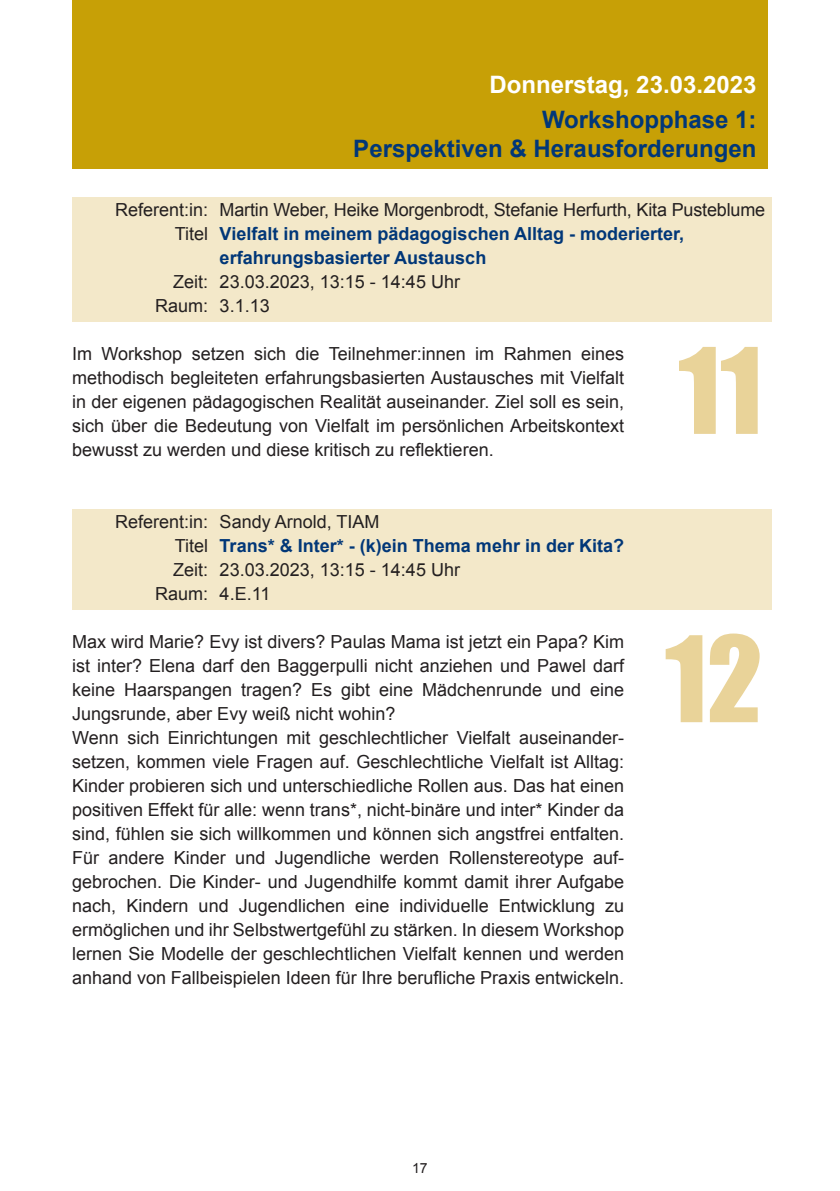
<style>
.page{position:relative;width:840px;height:1191px;background:#fff}
.page>*{position:absolute;margin:0;border:0;box-sizing:border-box;transform-origin:0 0}
.Infos{font:110px "Impact";color:#e9d399}
.t1{font:700 24px/28.8px "Arial";color:#013778;text-align:right}
.t2{font:700 24px "Arial";color:#fff}
.Fließtext_Themen_rec{font:18px/24px "Arial";color:#231f20;text-align:justify}
.Infos-2{font:18px "Arial";color:#231f20}
.Infos-3{font:700 18px/24px "Arial";color:#013778}
.t3{font:14px "Arial";color:#231f20}
.s1{font-weight:400;color:#231f20}
</style>
<div class="page">
<div style="left:72px;top:197px;width:699px;height:28px;background:#f3e8c9"></div>
<div style="left:72px;top:221px;width:699px;height:52px;background:#f3e8c9"></div>
<div style="left:72px;top:269px;width:699px;height:28px;background:#f3e8c9"></div>
<div style="left:72px;top:293px;width:699px;height:28px;background:#f3e8c9"></div>
<div style="left:72px;top:509px;width:699px;height:28px;background:#f3e8c9"></div>
<div style="left:72px;top:533px;width:699px;height:28px;background:#f3e8c9"></div>
<div style="left:72px;top:557px;width:699px;height:28px;background:#f3e8c9"></div>
<div style="left:72px;top:581px;width:699px;height:28px;background:#f3e8c9"></div>
<div style="left:72px;top:0;width:695px;height:168px;background:#c7a006"></div>
<p class="t2" style="left:489px;top:69px;width:268px">Donnerstag, 23.03.2023</p>
<p class="t1" style="left:353px;top:106px;width:404px">Workshopphase 1:<br>Perspektiven &amp; Herausforderungen</p>
<p class="Infos-2" style="left:115px;top:198px;width:651px">Referent:in: Martin Weber, Heike Morgenbrodt, Stefanie Herfurth, Kita Pusteblume</p>
<p class="Infos-3" style="left:219px;top:222px;width:466px;text-indent:-45px"><span class="s1">Titel</span> Vielfalt in meinem pädagogischen Alltag - moderierter, erfahrungsbasierter Austausch</p>
<p class="Infos-2" style="left:173px;top:270px;width:288px">Zeit: 23.03.2023, 13:15 - 14:45 Uhr</p>
<p class="Infos-2" style="left:155px;top:294px;width:116px">Raum: 3.1.13</p>
<p class="Fließtext_Themen_rec" style="left:72px;top:342px;width:553px">Im Workshop setzen sich die Teilnehmer:innen im Rahmen eines methodisch begleiteten erfahrungsbasierten Austausches mit Vielfalt in der eigenen pädagogischen Realität auseinander. Ziel soll es sein, sich über die Bedeutung von Vielfalt im persönlichen Arbeitskontext bewusst zu werden und diese kritisch zu reflektieren.</p>
<p class="Infos" style="left:678px;top:305px;width:85px">11</p>
<p class="Infos-2" style="left:115px;top:510px;width:266px">Referent:in: Sandy Arnold, TIAM</p>
<p class="Infos-3" style="left:175px;top:534px;width:450px"><span class="s1">Titel</span> Trans* &amp; Inter* - (k)ein Thema mehr in der Kita?</p>
<p class="Infos-2" style="left:173px;top:558px;width:288px">Zeit: 23.03.2023, 13:15 - 14:45 Uhr</p>
<p class="Infos-2" style="left:155px;top:582px;width:117px">Raum: 4.E.11</p>
<p class="Fließtext_Themen_rec" style="left:72px;top:630px;width:553px">Max wird Marie? Evy ist divers? Paulas Mama ist jetzt ein Papa? Kim ist inter? Elena darf den Baggerpulli nicht anziehen und Pawel darf keine Haarspangen tragen? Es gibt eine Mädchenrunde und eine Jungsrunde, aber Evy weiß nicht wohin?</p>
<p class="Fließtext_Themen_rec" style="left:72px;top:726px;width:553px">Wenn sich Einrichtungen mit geschlechtlicher Vielfalt auseinander&shy;setzen, kommen viele Fragen auf. Geschlechtliche Vielfalt ist Alltag:<br>Kinder probieren sich und unterschiedliche Rollen aus. Das hat einen positiven Effekt für alle: wenn trans*, nicht-binäre und inter* Kinder da sind, fühlen sie sich willkommen und können sich angstfrei entfalten.<br>Für andere Kinder und Jugendliche werden Rollenstereotype auf&shy;gebrochen. Die Kinder- und Jugendhilfe kommt damit ihrer Aufgabe nach, Kindern und Jugendlichen eine individuelle Entwicklung zu ermöglichen und ihr Selbstwertgefühl zu stärken. In diesem Workshop lernen Sie Modelle der geschlechtlichen Vielfalt kennen und werden anhand von Fallbeispielen Ideen für Ihre berufliche Praxis entwickeln.</p>
<p class="Infos" style="left:664px;top:593px;width:99px">12</p>
<p class="t3" style="left:412px;top:1158px;width:17px">17</p>
</div>
